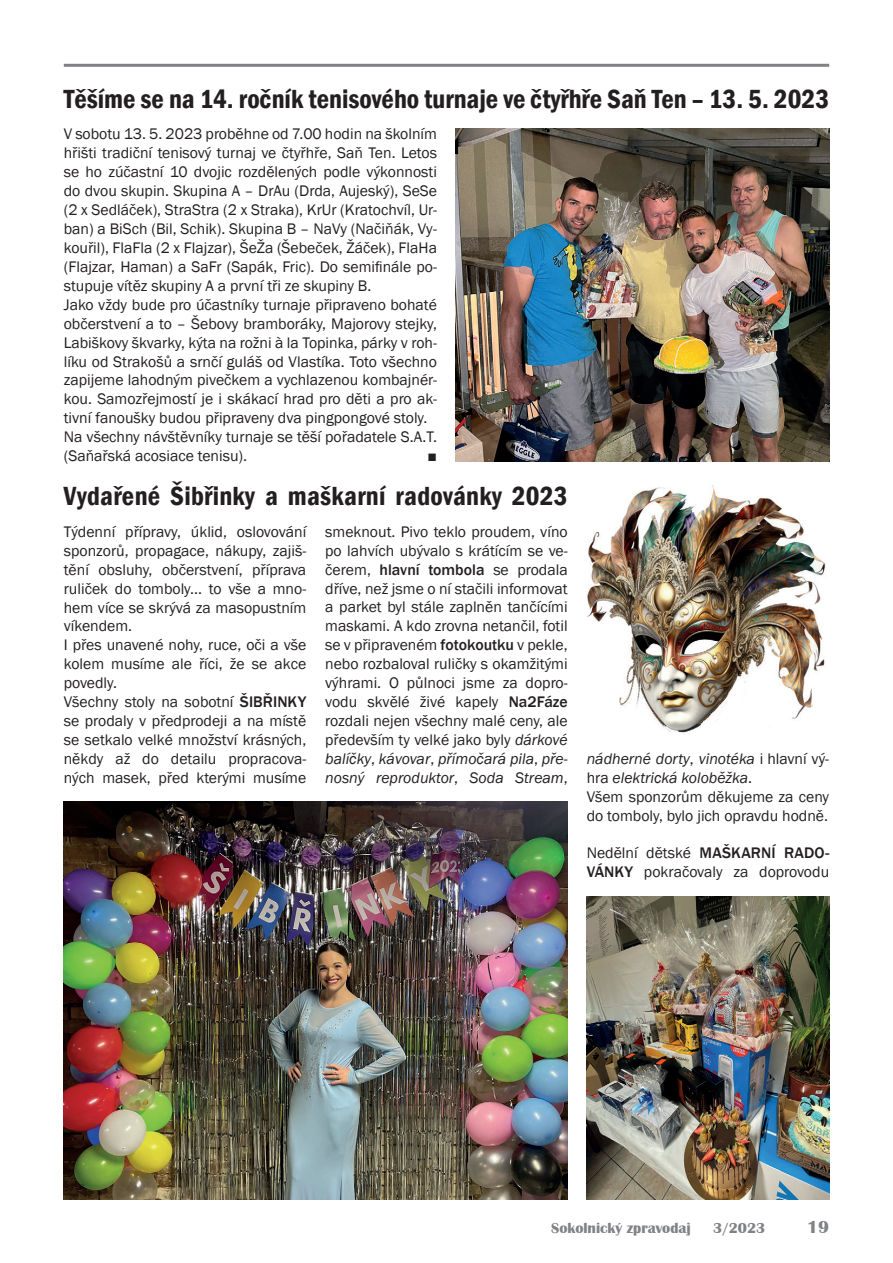
<style>
.page{position:relative;width:893px;height:1263px;background:#fff}
.page>*{position:absolute;margin:0;border:0;box-sizing:border-box;transform-origin:0 0}
.t1{font:600 condensed 27px "Franklin Gothic";color:#231f20}
.t2{font:700 18px "Britannic";color:#808285}
.t3{font:15.75px/18.9px "Franklin Gothic";color:#231f20}
.t4{font:600 15.75px "Franklin Gothic";color:#231f20}
.t5{font:700 15px "Britannic";color:#808285}
.s1{font-weight:500}
.s2{font-style:italic}
</style>
<div class="page">
<hr style="left:64px;top:64px;width:765px;height:3px;background:#808285">
<img style="left:456px;top:129px;width:373px;height:332px">
<img style="left:64px;top:802px;width:504px;height:397px">
<img style="left:587px;top:896px;width:242px;height:303px">
<img style="left:587px;top:485px;width:239px;height:248px">
<h1 class="t1" style="left:64px;top:81px;width:767px">Těšíme se na 14. ročník tenisového turnaje ve čtyřhře Saň Ten – 13. 5. 2023</h1>
<p class="t3" style="left:64px;top:125px;width:375px">V sobotu 13. 5. 2023 proběhne od 7.00 hodin na školním hřišti tradiční tenisový turnaj ve čtyřhře, Saň Ten. Letos se ho zúčastní 10 dvojic rozdělených podle výkonnosti do dvou skupin. Skupina A – DrAu (Drda, Aujeský), SeSe (2 x Sedláček), StraStra (2 x Straka), KrUr (Kratochvíl, Ur&shy;ban) a BiSch (Bil, Schik). Skupina B – NaVy (Načiňák, Vy&shy;kouřil), FlaFla (2 x Flajzar), ŠeŽa (Šebeček, Žáček), FlaHa (Flajzar, Haman) a SaFr (Sapák, Fric). Do semifinále po&shy;stupuje vítěz skupiny A a první tři ze skupiny B.<br>Jako vždy bude pro účastníky turnaje připraveno bohaté občerstvení a to – Šebovy bramboráky, Majorovy stejky, Labiškovy škvarky, kýta na rožni à la Topinka, párky v roh&shy;líku od Strakošů a srnčí guláš od Vlastíka. Toto všechno zapijeme lahodným pivečkem a vychlazenou kombajnér&shy;kou. Samozřejmostí je i skákací hrad pro děti a pro ak&shy;tivní fanoušky budou připraveny dva pingpongové stoly.<br>Na všechny návštěvníky turnaje se těší pořadatele S.A.T. (Saňařská acosiace tenisu).</p>
<p class="t4" style="left:427px;top:446px;width:11px">■</p>
<h1 class="t1" style="left:64px;top:478px;width:505px">Vydařené Šibřinky a maškarní radovánky 2023</h1>
<p class="t3" style="left:64px;top:522px;width:244px">Týdenní přípravy, úklid, oslovování sponzorů, propagace, nákupy, zajiš&shy;tění obsluhy, občerstvení, příprava ruliček do tomboly... to vše a mno&shy;hem více se skrývá za masopustním víkendem.<br>I přes unavené nohy, ruce, oči a vše kolem musíme ale říci, že se akce povedly.<br>Všechny stoly na sobotní <span class="s1">ŠIBŘINKY </span>se prodaly v předprodeji a na místě se setkalo velké množství krásných, někdy až do detailu propracova&shy;ných masek, před kterými musíme</p>
<p class="t3" style="left:325px;top:522px;width:244px;text-align:justify">smeknout. Pivo teklo proudem, víno po lahvích ubývalo s krátícím se ve&shy;čerem, <span class="s1">hlavní tombola</span> se prodala dříve, než jsme o ní stačili informovat a parket byl stále zaplněn tančícími maskami. A kdo zrovna netančil, fotil se v připraveném <span class="s1">fotokoutku</span> v pekle, nebo rozbaloval ruličky s okamžitými výhrami. O půlnoci jsme za dopro&shy;vodu skvělé živé kapely <span class="s1">Na2Fáze </span>rozdali nejen všechny malé ceny, ale především ty velké jako byly <span class="s2">dárkové balíčky</span>, <span class="s2">kávovar</span>, <span class="s2">přímočará pila</span>, <span class="s2">pře&shy;nosný reproduktor</span>, <span class="s2">Soda Stream</span>,</p>
<p class="t3" style="left:587px;top:749px;width:244px"><span class="s2">nádherné dorty</span>, <span class="s2">vinotéka</span> i hlavní vý&shy;hra <span class="s2">elektrická koloběžka</span>.<br>Všem sponzorům děkujeme za ceny do tomboly, bylo jich opravdu hodně.</p>
<p class="t3" style="left:587px;top:844px;width:244px">Nedělní dětské <span class="s1">MAŠKARNÍ RADO-<br>VÁNKY</span> pokračovaly za doprovodu</p>
<p class="t5" style="left:551px;top:1220px;width:141px">Sokolnický zpravodaj</p>
<p class="t5" style="left:713px;top:1220px;width:54px">3/2023</p>
<p class="t2" style="left:807px;top:1217px;width:23px">19</p>
</div>
